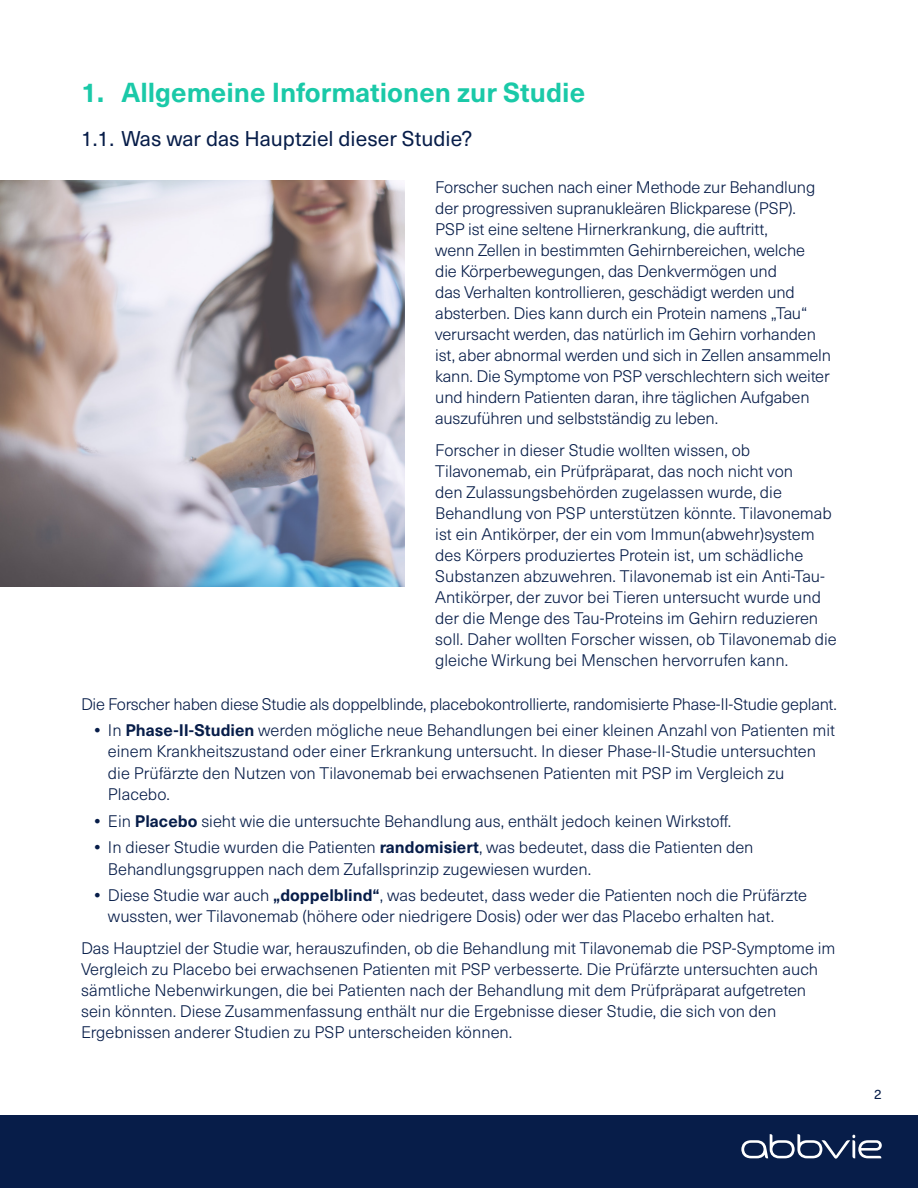
<style>
.page{position:relative;width:918px;height:1188px;background:#fff}
.page>*{position:absolute;margin:0;border:0;box-sizing:border-box;transform-origin:0 0}
.t1{font:700 27px "Neue Haas Unica Pro";color:#1ac9a8}
.t2{font:21px "Neue Haas Unica Pro";color:#071d49}
.t3{font:300 16.5px/21px "Neue Haas Unica Pro";color:#071d49}
.t4{font:300 16.5px "Neue Haas Unica Pro";letter-spacing:-.02em;color:#071d49}
.t5{font:13.5px "Neue Haas Unica Pro";color:#071d49}
.s1{font-weight:700}
</style>
<div class="page">
<img style="left:0;top:180px;width:405px;height:406px">
<div style="left:0;top:1115px;width:918px;height:73px;background:#071d49"></div>
<svg style="left:741px;top:1134px;width:141px;height:25px"></svg>
<h1 class="t1" style="left:81px;top:76px;width:506px">1. Allgemeine Informationen zur Studie</h1>
<p class="t2" style="left:81px;top:126px;width:393px">1.1. Was war das Hauptziel dieser Studie?</p>
<p class="t3" style="left:435px;top:177px;width:397px">Forscher suchen nach einer Methode zur Behandlung der progressiven supranukleären Blickparese (PSP).<br>PSP ist eine seltene Hirnerkrankung, die auftritt,<br>wenn Zellen in bestimmten Gehirnbereichen, welche<br>die Körperbewegungen, das Denkvermögen und<br>das Verhalten kontrollieren, geschädigt werden und absterben. Dies kann durch ein Protein namens „Tau“ verursacht werden, das natürlich im Gehirn vorhanden ist, aber abnormal werden und sich in Zellen ansammeln kann. Die Symptome von PSP verschlechtern sich weiter und hindern Patienten daran, ihre täglichen Aufgaben auszuführen und selbstständig zu leben.</p>
<p class="t3" style="left:435px;top:439px;width:403px">Forscher in dieser Studie wollten wissen, ob Tilavonemab, ein Prüfpräparat, das noch nicht von<br>den Zulassungsbehörden zugelassen wurde, die Behandlung von PSP unterstützen könnte. Tilavonemab ist ein Antikörper, der ein vom Immun(abwehr)system des Körpers produziertes Protein ist, um schädliche Substanzen abzuwehren. Tilavonemab ist ein Anti-Tau-Antikörper, der zuvor bei Tieren untersucht wurde und der die Menge des Tau-Proteins im Gehirn reduzieren soll. Daher wollten Forscher wissen, ob Tilavonemab die gleiche Wirkung bei Menschen hervorrufen kann.</p>
<p class="t4" style="left:81px;top:694px;width:758px">Die Forscher haben diese Studie als doppelblinde, placebokontrollierte, randomisierte Phase-II-Studie geplant.</p>
<p class="t3" style="left:108px;top:720px;width:729px;text-indent:-13px"><span class="s1">•</span> In <span class="s1">Phase-II-Studien</span> werden mögliche neue Behandlungen bei einer kleinen Anzahl von Patienten mit einem Krankheitszustand oder einer Erkrankung untersucht. In dieser Phase-II-Studie untersuchten die Prüfärzte den Nutzen von Tilavonemab bei erwachsenen Patienten mit PSP im Vergleich zu Placebo.</p>
<p class="t3" style="left:94px;top:810px;width:638px"><span class="s1">•</span> Ein <span class="s1">Placebo</span> sieht wie die untersuchte Behandlung aus, enthält jedoch keinen Wirkstoff.</p>
<p class="t3" style="left:108px;top:837px;width:647px;text-indent:-13px"><span class="s1">•</span> In dieser Studie wurden die Patienten <span class="s1">randomisiert</span>, was bedeutet, dass die Patienten den<br>Behandlungsgruppen nach dem Zufallsprinzip zugewiesen wurden.</p>
<p class="t3" style="left:108px;top:885px;width:701px;text-indent:-13px"><span class="s1">•</span> Diese Studie war auch <span class="s1">„doppelblind“</span>, was bedeutet, dass weder die Patienten noch die Prüfärzte wussten, wer Tilavonemab (höhere oder niedrigere Dosis) oder wer das Placebo erhalten hat.</p>
<p class="t3" style="left:81px;top:938px;width:756px">Das Hauptziel der Studie war, herauszufinden, ob die Behandlung mit Tilavonemab die PSP-Symptome im Vergleich zu Placebo bei erwachsenen Patienten mit PSP verbesserte. Die Prüfärzte untersuchten auch sämtliche Nebenwirkungen, die bei Patienten nach der Behandlung mit dem Prüfpräparat aufgetreten sein könnten. Diese Zusammenfassung enthält nur die Ergebnisse dieser Studie, die sich von den Ergebnissen anderer Studien zu PSP unterscheiden können.</p>
<p class="t5" style="left:874px;top:1086px;width:9px">2</p>
</div>
